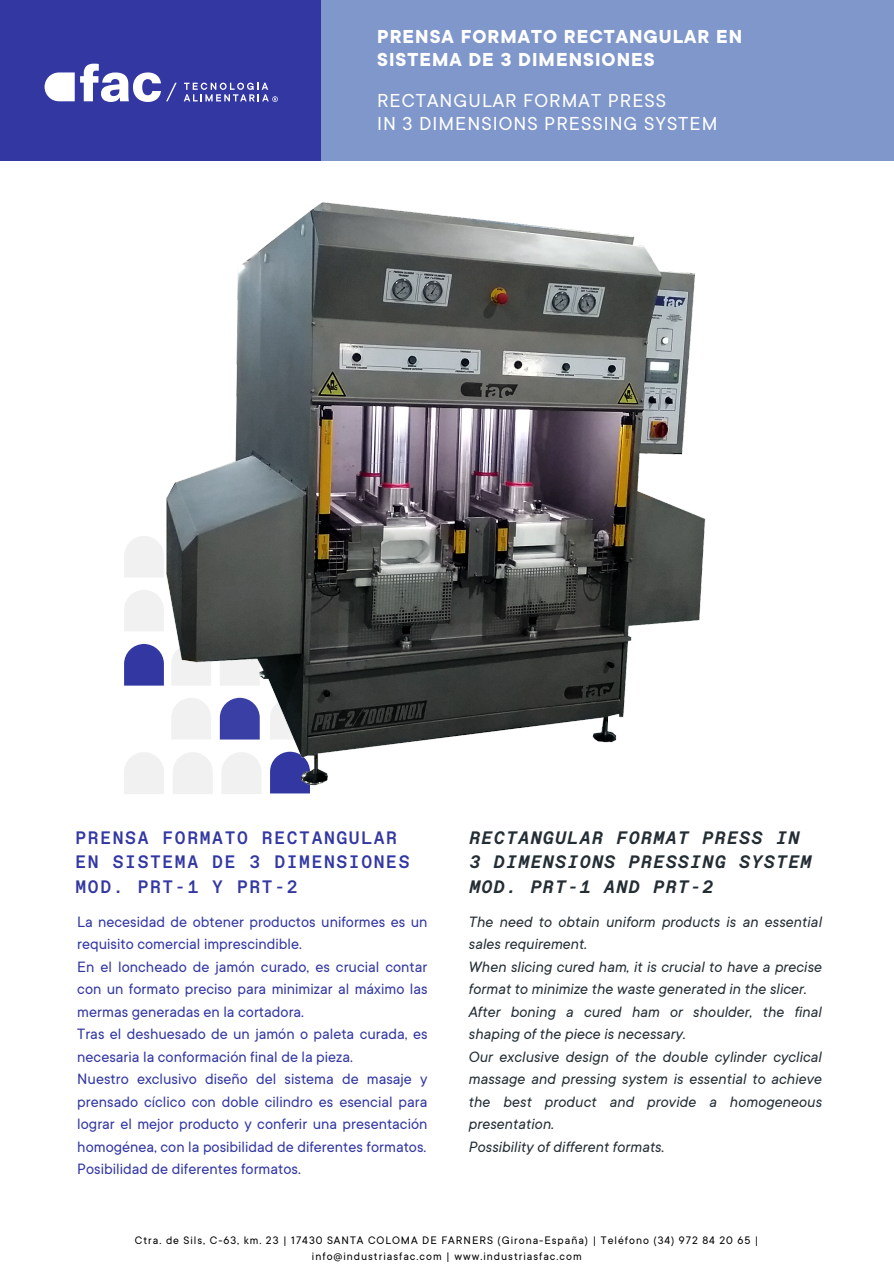
<style>
.page{position:relative;width:894px;height:1264px;background:#fff}
.page>*{position:absolute;margin:0;border:0;box-sizing:border-box;transform-origin:0 0}
.t1{font:800 21px/23.7px "Open Sans";letter-spacing:.05em;color:#fff}
.t2{font:20.7px/23.7px "TT Commons";letter-spacing:.05em;color:#fff}
.t3{font:700 20.7px/23.7px "TT Commons";letter-spacing:.05em;color:#fff}
.t4{font:italic 700 18px/24.8px "Favorit Mono";letter-spacing:.08em;color:#232d34}
.t5{font:500 18px/24.8px "Favorit Mono";letter-spacing:.09em;color:#3237a2}
.t6{font:16.5px/22.5px "TT Commons";color:#3237a2}
.t7{font:italic 16.5px/22.5px "TT Commons";color:#232d34}
.t8{font:12px/16px "TT Commons";letter-spacing:.08em;color:#000;text-align:center}
</style>
<div class="page">
<div style="left:0;top:0;width:327px;height:161px;background:#3237a2"></div>
<div style="left:321px;top:0;width:572px;height:161px;background:#8097cb"></div>
<svg style="left:45px;top:64px;width:132px;height:38px"></svg>
<svg style="left:184px;top:83px;width:94px;height:19px"></svg>
<img style="left:124px;top:202px;width:582px;height:592px">
<h1 class="t3" style="left:377px;top:25px;width:366px">PRENSA FORMATO RECTANGULAR EN<br>SISTEMA DE 3 DIMENSIONES</h1>
<h2 class="t2" style="left:377px;top:89px;width:342px">RECTANGULAR FORMAT PRESS<br>IN 3 DIMENSIONS PRESSING SYSTEM</h2>
<p class="t1" style="left:377px;top:30px;width:386px">DESALADORA AUTOMÁTICA PARA<br>RECUPERAR LA SAL ADHERIDA AL<br>JAMÓN</p>
<h1 class="t1" style="left:377px;top:87px;width:386px">DESALADORA AUTOMÁTICA PARA<br>RECUPERAR LA SAL ADHERIDA AL</h1>
<p class="t5" style="left:75px;top:825px;width:335px">PRENSA FORMATO RECTANGULAR<br>EN SISTEMA DE 3 DIMENSIONES<br>MOD. PRT-1 Y PRT-2</p>
<p class="t4" style="left:469px;top:825px;width:343px">RECTANGULAR FORMAT PRESS IN<br>3 DIMENSIONS PRESSING SYSTEM<br>MOD. PRT-1 AND PRT-2</p>
<p class="t6" style="left:77px;top:910px;width:351px">La necesidad de obtener productos uniformes es un requisito comercial imprescindible.<br>En el loncheado de jamón curado, es crucial contar con un formato preciso para minimizar al máximo las mermas generadas en la cortadora.<br>Tras el deshuesado de un jamón o paleta curada, es necesaria la conformación final de la pieza.<br>Nuestro exclusivo diseño del sistema de masaje y prensado cíclico con doble cilindro es esencial para lograr el mejor producto y conferir una presentación homogénea, con la posibilidad de diferentes formatos.<br>Posibilidad de diferentes formatos.</p>
<p class="t7" style="left:468px;top:910px;width:355px">The need to obtain uniform products is an essential sales requirement.<br>When slicing cured ham, it is crucial to have a precise format to minimize the waste generated in the slicer.<br>After boning a cured ham or shoulder, the final shaping of the piece is necessary.<br>Our exclusive design of the double cylinder cyclical massage and pressing system is essential to achieve the best product and provide a homogeneous presentation.<br>Possibility of different formats.</p>
<p class="t8" style="left:135px;top:1232px;width:625px">Ctra. de Sils, C-63, km. 23 | 17430 SANTA COLOMA DE FARNERS (Girona-España) | Teléfono (34) 972 84 20 65 | info@industriasfac.com | www.industriasfac.com</p>
</div>
